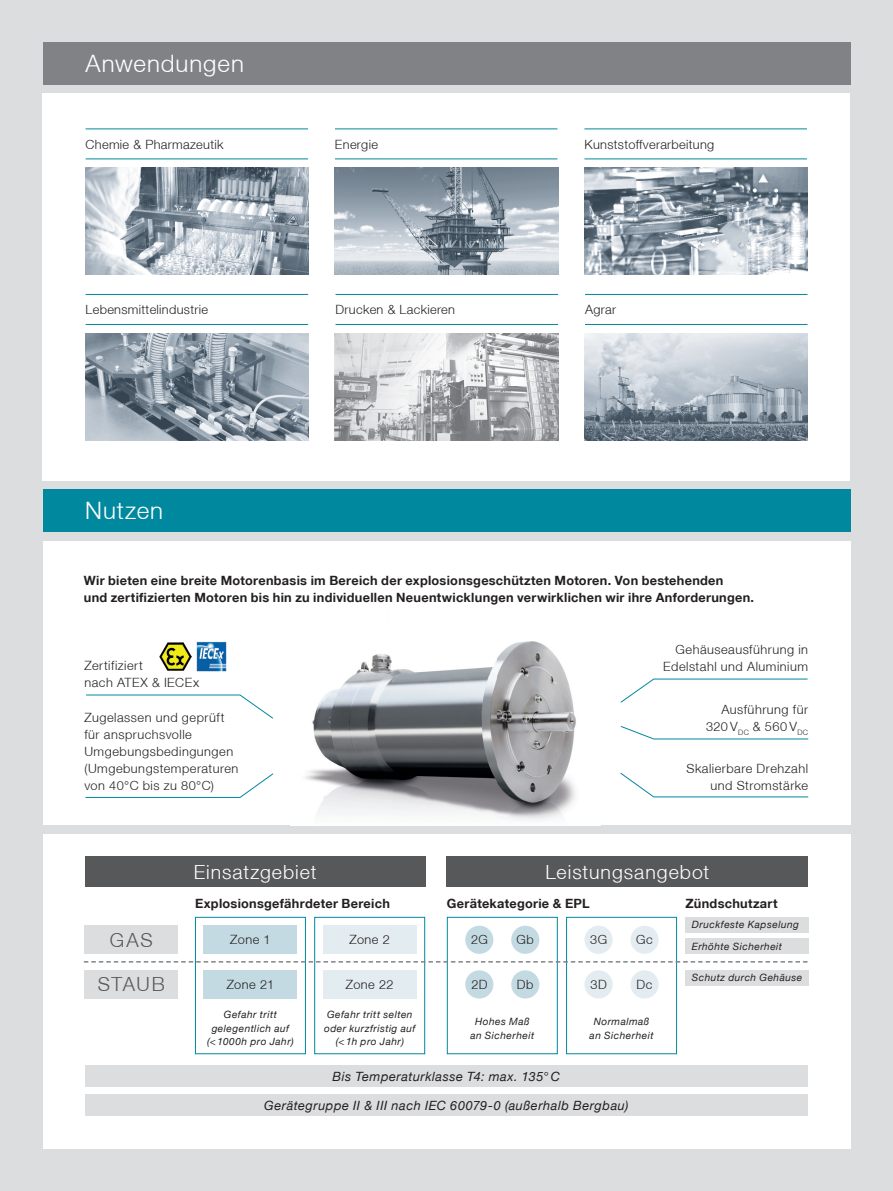
<style>
.page{position:relative;width:893px;height:1191px;background:#dcdddf}
.page>*{position:absolute;margin:0;border:0;box-sizing:border-box;transform-origin:0 0}
.t1{font:300 24px "Helvetica Neue LT";letter-spacing:.04em;color:#fff}
.t2{font:300 19.5px "Helvetica Neue LT";letter-spacing:.05em;color:#fff}
.t3{font:300 19.5px "Helvetica Neue LT";letter-spacing:.085em;color:#57585a}
.t4{font:300 12.75px/17px "Helvetica Neue LT";letter-spacing:.04em;color:#231f20;text-align:right}
.t5{font:700 12.75px/17px "Helvetica Neue LT";letter-spacing:.02em;color:#231f20}
.t6{font:italic 12.75px "Helvetica Neue LT";letter-spacing:.045em;color:#231f20}
.t7{font:italic 10.05px/13.5px "Helvetica Neue LT";letter-spacing:.05em;color:#231f20;text-align:center}
</style>
<div class="page">
<div style="left:43px;top:541px;width:807px;height:284px;background:#fff"></div>
<div style="left:43px;top:834px;width:807px;height:314px;background:#fff"></div>
<div style="left:43px;top:94px;width:807px;height:386px;background:#fff"></div>
<img style="left:85px;top:167px;width:223px;height:107px">
<img style="left:584px;top:167px;width:223px;height:108px">
<img style="left:335px;top:167px;width:223px;height:108px">
<svg style="left:620px;top:678px;width:188px;height:25px"></svg>
<svg style="left:85px;top:773px;width:189px;height:25px"></svg>
<img style="left:291px;top:641px;width:310px;height:185px">
<svg style="left:86px;top:694px;width:187px;height:25px"></svg>
<svg style="left:620px;top:726px;width:189px;height:13px"></svg>
<svg style="left:620px;top:773px;width:189px;height:24px"></svg>
<hr style="left:86px;top:129px;width:222px;height:1px;background:#00889f">
<hr style="left:86px;top:159px;width:222px;height:1px;background:#00889f">
<hr style="left:335px;top:129px;width:222px;height:1px;background:#00889f">
<hr style="left:335px;top:159px;width:222px;height:1px;background:#00889f">
<hr style="left:584px;top:129px;width:223px;height:1px;background:#00889f">
<hr style="left:584px;top:159px;width:223px;height:1px;background:#00889f">
<img style="left:85px;top:333px;width:223px;height:107px">
<img style="left:584px;top:333px;width:223px;height:107px">
<img style="left:335px;top:333px;width:134px;height:107px">
<img style="left:469px;top:333px;width:89px;height:107px">
<hr style="left:86px;top:294px;width:222px;height:1px;background:#00889f">
<hr style="left:86px;top:324px;width:222px;height:1px;background:#00889f">
<hr style="left:336px;top:294px;width:222px;height:1px;background:#00889f">
<hr style="left:336px;top:324px;width:222px;height:1px;background:#00889f">
<hr style="left:585px;top:294px;width:222px;height:1px;background:#00889f">
<hr style="left:585px;top:324px;width:222px;height:1px;background:#00889f">
<div style="left:195px;top:917px;width:111px;height:137px;border:1px solid #00889f"></div>
<div style="left:314px;top:917px;width:111px;height:137px;border:1px solid #00889f"></div>
<div style="left:447px;top:917px;width:111px;height:137px;border:1px solid #00889f"></div>
<div style="left:566px;top:917px;width:111px;height:137px;border:1px solid #00889f"></div>
<svg style="left:84px;top:961px;width:724px;height:1px"></svg>
<div style="left:465px;top:925px;width:28px;height:29px;background:#c4dae2;border-radius:50%"></div>
<div style="left:511px;top:925px;width:28px;height:29px;background:#c4dae2;border-radius:50%"></div>
<div style="left:584px;top:925px;width:29px;height:29px;background:#e3ecf0;border-radius:50%"></div>
<div style="left:630px;top:925px;width:29px;height:29px;background:#e3ecf0;border-radius:50%"></div>
<div style="left:465px;top:970px;width:28px;height:28px;background:#c4dae2;border-radius:50%"></div>
<div style="left:511px;top:970px;width:28px;height:28px;background:#c4dae2;border-radius:50%"></div>
<div style="left:584px;top:970px;width:29px;height:28px;background:#e3ecf0;border-radius:50%"></div>
<div style="left:630px;top:970px;width:29px;height:28px;background:#e3ecf0;border-radius:50%"></div>
<img style="left:159px;top:643px;width:32px;height:28px">
<img style="left:196px;top:642px;width:31px;height:29px">
<div style="left:43px;top:43px;width:807px;height:42px;background:#808285"></div>
<div style="left:43px;top:489px;width:807px;height:42px;background:#00889f"></div>
<div style="left:84px;top:925px;width:94px;height:29px;background:#dcdddf"></div>
<div style="left:685px;top:917px;width:124px;height:15px;background:#dcdddf"></div>
<div style="left:85px;top:1065px;width:722px;height:22px;background:#dcdddf"></div>
<div style="left:85px;top:1094px;width:722px;height:22px;background:#dcdddf"></div>
<div style="left:685px;top:938px;width:124px;height:16px;background:#dcdddf"></div>
<div style="left:685px;top:970px;width:124px;height:15px;background:#dcdddf"></div>
<div style="left:84px;top:970px;width:94px;height:28px;background:#dcdddf"></div>
<div style="left:85px;top:856px;width:340px;height:31px;background:#57585a"></div>
<div style="left:446px;top:856px;width:362px;height:31px;background:#57585a"></div>
<div style="left:204px;top:925px;width:93px;height:29px;background:#c4dae2"></div>
<div style="left:204px;top:970px;width:93px;height:29px;background:#c4dae2"></div>
<div style="left:323px;top:925px;width:94px;height:29px;background:#e3ecf0"></div>
<div style="left:323px;top:970px;width:94px;height:29px;background:#e3ecf0"></div>
<h1 class="t1" style="left:85px;top:49px;width:160px">Anwendungen</h1>
<p class="t4" style="left:86px;top:135px;width:139px">Chemie &amp; Pharmazeutik</p>
<p class="t4" style="left:335px;top:135px;width:45px">Energie</p>
<p class="t4" style="left:584px;top:135px;width:131px">Kunststoffverarbeitung</p>
<p class="t4" style="left:86px;top:301px;width:124px">Lebensmittelindustrie</p>
<p class="t4" style="left:336px;top:301px;width:121px">Drucken &amp; Lackieren</p>
<p class="t4" style="left:585px;top:301px;width:33px">Agrar</p>
<h1 class="t1" style="left:85px;top:496px;width:79px">Nutzen</h1>
<p class="t5" style="left:84px;top:572px;width:672px">Wir bieten eine breite Motorenbasis im Bereich der explosionsgeschützten Motoren. Von bestehenden<br>und zertifizierten Motoren bis hin zu individuellen Neuentwicklungen verwirklichen wir ihre Anforderungen.</p>
<p class="t4" style="left:84px;top:657px;width:116px;text-align:left">Zertifiziert<br>nach ATEX &amp; IECEx</p>
<p class="t4" style="left:84px;top:709px;width:156px;text-align:left">Zugelassen und geprüft für anspruchsvolle<br>Umgebungsbedingungen (Umgebungstemperaturen von 40°C bis zu 80°C)</p>
<p class="t4" style="left:663px;top:641px;width:146px">Gehäuseausführung in<br>Edelstahl und Aluminium</p>
<p class="t4" style="left:706px;top:700px;width:104px">Ausführung für<br>320 V<sub>DC</sub> &amp; 560 V<sub>DC</sub></p>
<p class="t4" style="left:686px;top:759px;width:123px">Skalierbare Drehzahl und Stromstärke</p>
<h2 class="t2" style="left:194px;top:859px;width:124px">Einsatzgebiet</h2>
<h2 class="t2" style="left:545px;top:859px;width:165px">Leistungsangebot</h2>
<p class="t5" style="left:195px;top:894px;width:196px">Explosionsgefährdeter Bereich</p>
<p class="t5" style="left:447px;top:894px;width:144px">Gerätekategorie &amp; EPL</p>
<p class="t5" style="left:685px;top:894px;width:94px">Zündschutzart</p>
<h2 class="t3" style="left:110px;top:928px;width:44px">GAS</h2>
<h2 class="t3" style="left:98px;top:972px;width:68px">STAUB</h2>
<p class="t4" style="left:230px;top:931px;width:42px">Zone 1</p>
<p class="t4" style="left:227px;top:976px;width:49px">Zone 21</p>
<p class="t7" style="left:207px;top:1007px;width:88px">Gefahr tritt gelegentlich auf (&lt; 1000h pro Jahr)</p>
<p class="t4" style="left:471px;top:931px;width:18px">2G</p>
<p class="t4" style="left:590px;top:931px;width:18px">3G</p>
<p class="t4" style="left:471px;top:975px;width:18px">2D</p>
<p class="t4" style="left:591px;top:975px;width:18px">3D</p>
<p class="t4" style="left:516px;top:931px;width:19px">Gb</p>
<p class="t4" style="left:636px;top:931px;width:18px">Gc</p>
<p class="t4" style="left:517px;top:975px;width:18px">Db</p>
<p class="t4" style="left:636px;top:975px;width:17px">Dc</p>
<p class="t4" style="left:349px;top:931px;width:42px">Zone 2</p>
<p class="t4" style="left:346px;top:976px;width:49px">Zone 22</p>
<p class="t7" style="left:324px;top:1007px;width:93px">Gefahr tritt selten oder kurzfristig auf (&lt; 1h pro Jahr)</p>
<p class="t7" style="left:470px;top:1014px;width:65px">Hohes Maß an Sicherheit</p>
<p class="t7" style="left:590px;top:1014px;width:65px">Normalmaß an Sicherheit</p>
<p class="t6" style="left:332px;top:1068px;width:229px">Bis Temperaturklasse T4: max. 135° C</p>
<p class="t6" style="left:264px;top:1097px;width:366px">Gerätegruppe II &amp; III nach IEC 60079-0 (außerhalb Bergbau)</p>
<p class="t7" style="left:692px;top:918px;width:109px">Druckfeste Kapselung</p>
<p class="t7" style="left:692px;top:939px;width:92px">Erhöhte Sicherheit</p>
<p class="t7" style="left:692px;top:970px;width:112px">Schutz durch Gehäuse</p>
</div>
